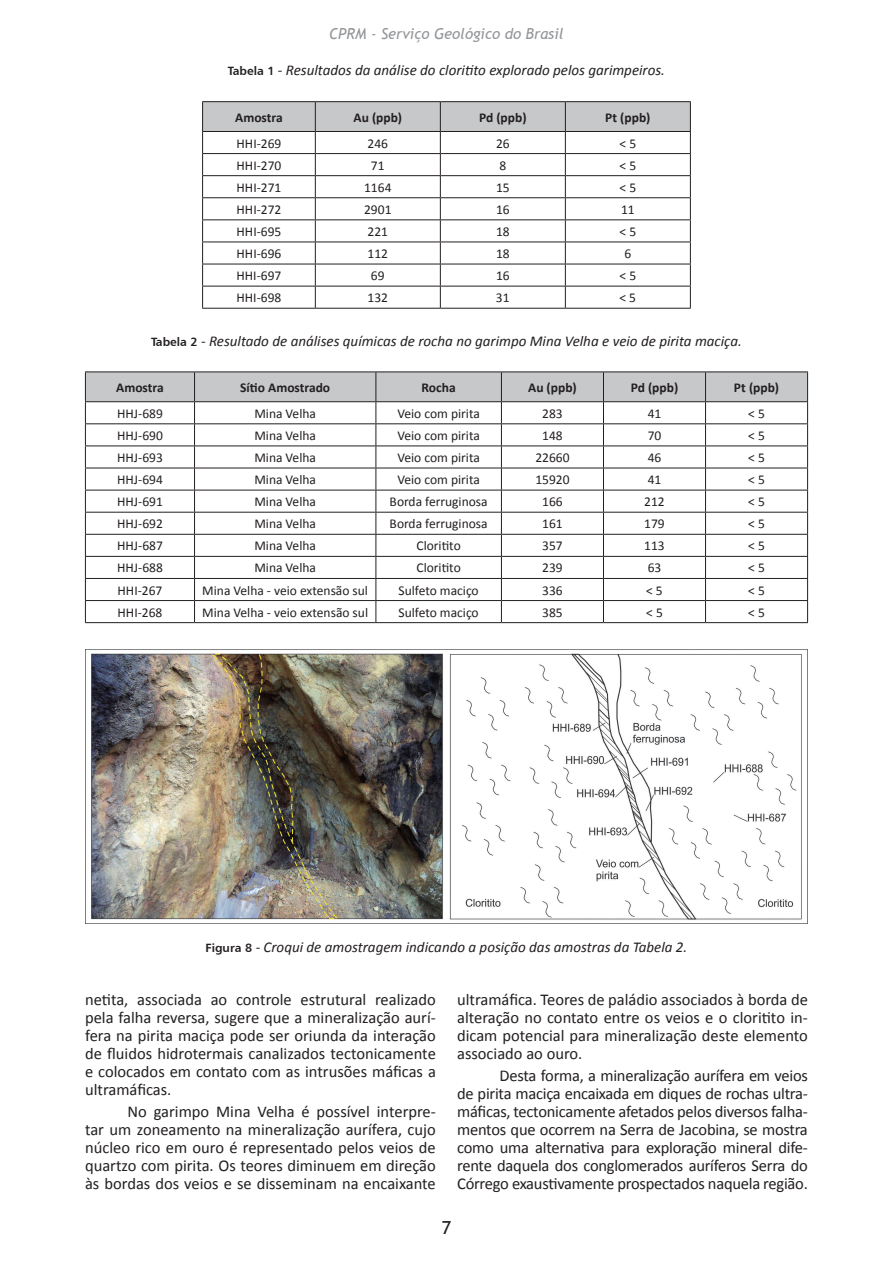
<style>
.page{position:relative;width:893px;height:1263px;background:#fff}
.page>*{position:absolute;margin:0;border:0;box-sizing:border-box;transform-origin:0 0}
.t1{font:18px "Trebuchet MS";color:#231f20}
.t2{font:16.5px/18px "Calibri";color:#231f20;text-align:justify}
.t3{font:italic 15px "Calibri";color:#231f20}
.t4{font:italic 15px "Trebuchet MS";color:#939598}
.t5{font:13.5px "Calibri";color:#231f20}
.t6{font:700 13.5px "Calibri";color:#231f20}
.s1{font-family:"Humanist 777 BT Bold B";font-style:normal;font-size:12px}
</style>
<div class="page">
<hr style="left:202px;top:101px;width:113px;height:1px;background:#231f20">
<hr style="left:315px;top:101px;width:125px;height:1px;background:#231f20">
<hr style="left:440px;top:101px;width:125px;height:1px;background:#231f20">
<hr style="left:565px;top:101px;width:126px;height:1px;background:#231f20">
<svg style="left:202px;top:102px;width:489px;height:206px"></svg>
<hr style="left:202px;top:308px;width:113px;height:1px;background:#231f20">
<hr style="left:315px;top:308px;width:125px;height:1px;background:#231f20">
<hr style="left:440px;top:308px;width:125px;height:1px;background:#231f20">
<hr style="left:565px;top:308px;width:126px;height:1px;background:#231f20">
<hr style="left:85px;top:371px;width:110px;height:1px;background:#231f20">
<hr style="left:195px;top:371px;width:181px;height:1px;background:#231f20">
<hr style="left:376px;top:371px;width:125px;height:1px;background:#231f20">
<hr style="left:501px;top:371px;width:102px;height:1px;background:#231f20">
<hr style="left:603px;top:371px;width:102px;height:1px;background:#231f20">
<hr style="left:705px;top:371px;width:103px;height:1px;background:#231f20">
<svg style="left:85px;top:372px;width:723px;height:250px"></svg>
<hr style="left:85px;top:622px;width:110px;height:1px;background:#231f20">
<hr style="left:195px;top:622px;width:181px;height:1px;background:#231f20">
<hr style="left:376px;top:622px;width:125px;height:1px;background:#231f20">
<hr style="left:501px;top:622px;width:102px;height:1px;background:#231f20">
<hr style="left:603px;top:622px;width:102px;height:1px;background:#231f20">
<hr style="left:705px;top:622px;width:103px;height:1px;background:#231f20">
<img style="left:85px;top:650px;width:723px;height:273px">
<p class="t4" style="left:329px;top:25px;width:236px">CPRM - Serviço Geológico do Brasil</p>
<p class="t3" style="left:228px;top:60px;width:439px"><span class="s1">Tabela 1</span> - Resultados da análise do cloritito explorado pelos garimpeiros.</p>
<p class="t6" style="left:235px;top:109px;width:49px">Amostra</p>
<p class="t6" style="left:353px;top:109px;width:50px">Au (ppb)</p>
<p class="t6" style="left:479px;top:109px;width:49px">Pd (ppb)</p>
<p class="t6" style="left:605px;top:109px;width:47px">Pt (ppb)</p>
<p class="t5" style="left:237px;top:135px;width:46px">HHI-269</p>
<p class="t5" style="left:368px;top:135px;width:22px">246</p>
<p class="t5" style="left:496px;top:135px;width:15px">26</p>
<p class="t5" style="left:620px;top:135px;width:18px">&lt; 5</p>
<p class="t5" style="left:236px;top:157px;width:46px">HHI-270</p>
<p class="t5" style="left:371px;top:157px;width:15px">71</p>
<p class="t5" style="left:499px;top:157px;width:8px">8</p>
<p class="t5" style="left:620px;top:157px;width:18px">&lt; 5</p>
<p class="t5" style="left:236px;top:179px;width:46px">HHI-271</p>
<p class="t5" style="left:364px;top:179px;width:29px">1164</p>
<p class="t5" style="left:496px;top:179px;width:15px">15</p>
<p class="t5" style="left:620px;top:179px;width:18px">&lt; 5</p>
<p class="t5" style="left:236px;top:201px;width:46px">HHI-272</p>
<p class="t5" style="left:364px;top:201px;width:29px">2901</p>
<p class="t5" style="left:496px;top:201px;width:15px">16</p>
<p class="t5" style="left:621px;top:201px;width:15px">11</p>
<p class="t5" style="left:237px;top:223px;width:46px">HHI-695</p>
<p class="t5" style="left:368px;top:223px;width:22px">221</p>
<p class="t5" style="left:496px;top:223px;width:15px">18</p>
<p class="t5" style="left:620px;top:223px;width:18px">&lt; 5</p>
<p class="t5" style="left:236px;top:245px;width:46px">HHI-696</p>
<p class="t5" style="left:368px;top:245px;width:22px">112</p>
<p class="t5" style="left:496px;top:245px;width:15px">18</p>
<p class="t5" style="left:624px;top:245px;width:8px">6</p>
<p class="t5" style="left:236px;top:267px;width:46px">HHI-697</p>
<p class="t5" style="left:371px;top:267px;width:15px">69</p>
<p class="t5" style="left:496px;top:267px;width:15px">16</p>
<p class="t5" style="left:619px;top:267px;width:18px">&lt; 5</p>
<p class="t5" style="left:236px;top:289px;width:46px">HHI-698</p>
<p class="t5" style="left:368px;top:289px;width:22px">132</p>
<p class="t5" style="left:496px;top:289px;width:15px">31</p>
<p class="t5" style="left:619px;top:289px;width:18px">&lt; 5</p>
<p class="t3" style="left:151px;top:331px;width:592px"><span class="s1">Tabela 2</span> - Resultado de análises químicas de rocha no garimpo Mina Velha e veio de pirita maciça.</p>
<p class="t6" style="left:116px;top:379px;width:49px">Amostra</p>
<p class="t6" style="left:240px;top:379px;width:91px">Sítio Amostrado</p>
<p class="t6" style="left:422px;top:379px;width:36px">Rocha</p>
<p class="t6" style="left:528px;top:379px;width:50px">Au (ppb)</p>
<p class="t6" style="left:631px;top:379px;width:49px">Pd (ppb)</p>
<p class="t6" style="left:734px;top:379px;width:47px">Pt (ppb)</p>
<p class="t5" style="left:117px;top:405px;width:47px">HHJ-689</p>
<p class="t5" style="left:254px;top:405px;width:63px">Mina Velha</p>
<p class="t5" style="left:397px;top:405px;width:84px">Veio com pirita</p>
<p class="t5" style="left:542px;top:405px;width:22px">283</p>
<p class="t5" style="left:648px;top:405px;width:15px">41</p>
<p class="t5" style="left:748px;top:405px;width:18px">&lt; 5</p>
<p class="t5" style="left:117px;top:427px;width:47px">HHJ-690</p>
<p class="t5" style="left:254px;top:427px;width:63px">Mina Velha</p>
<p class="t5" style="left:397px;top:427px;width:84px">Veio com pirita</p>
<p class="t5" style="left:542px;top:427px;width:22px">148</p>
<p class="t5" style="left:648px;top:427px;width:15px">70</p>
<p class="t5" style="left:748px;top:427px;width:18px">&lt; 5</p>
<p class="t5" style="left:117px;top:449px;width:47px">HHJ-693</p>
<p class="t5" style="left:254px;top:449px;width:63px">Mina Velha</p>
<p class="t5" style="left:397px;top:449px;width:84px">Veio com pirita</p>
<p class="t5" style="left:535px;top:449px;width:36px">22660</p>
<p class="t5" style="left:648px;top:449px;width:15px">46</p>
<p class="t5" style="left:748px;top:449px;width:18px">&lt; 5</p>
<p class="t5" style="left:117px;top:471px;width:47px">HHJ-694</p>
<p class="t5" style="left:254px;top:471px;width:63px">Mina Velha</p>
<p class="t5" style="left:397px;top:471px;width:84px">Veio com pirita</p>
<p class="t5" style="left:535px;top:471px;width:36px">15920</p>
<p class="t5" style="left:648px;top:471px;width:15px">41</p>
<p class="t5" style="left:748px;top:471px;width:18px">&lt; 5</p>
<p class="t5" style="left:117px;top:493px;width:47px">HHJ-691</p>
<p class="t5" style="left:254px;top:493px;width:63px">Mina Velha</p>
<p class="t5" style="left:390px;top:493px;width:100px">Borda ferruginosa</p>
<p class="t5" style="left:542px;top:493px;width:22px">166</p>
<p class="t5" style="left:644px;top:493px;width:22px">212</p>
<p class="t5" style="left:748px;top:493px;width:18px">&lt; 5</p>
<p class="t5" style="left:117px;top:515px;width:47px">HHJ-692</p>
<p class="t5" style="left:254px;top:515px;width:63px">Mina Velha</p>
<p class="t5" style="left:390px;top:515px;width:100px">Borda ferruginosa</p>
<p class="t5" style="left:542px;top:515px;width:22px">161</p>
<p class="t5" style="left:644px;top:515px;width:22px">179</p>
<p class="t5" style="left:748px;top:515px;width:18px">&lt; 5</p>
<p class="t5" style="left:117px;top:537px;width:47px">HHJ-687</p>
<p class="t5" style="left:254px;top:537px;width:63px">Mina Velha</p>
<p class="t5" style="left:417px;top:537px;width:46px">Cloritito</p>
<p class="t5" style="left:542px;top:537px;width:22px">357</p>
<p class="t5" style="left:644px;top:537px;width:22px">113</p>
<p class="t5" style="left:748px;top:537px;width:18px">&lt; 5</p>
<p class="t5" style="left:117px;top:559px;width:47px">HHJ-688</p>
<p class="t5" style="left:254px;top:559px;width:63px">Mina Velha</p>
<p class="t5" style="left:417px;top:559px;width:46px">Cloritito</p>
<p class="t5" style="left:542px;top:559px;width:22px">239</p>
<p class="t5" style="left:648px;top:559px;width:15px">63</p>
<p class="t5" style="left:748px;top:559px;width:18px">&lt; 5</p>
<p class="t5" style="left:118px;top:581px;width:46px">HHI-267</p>
<p class="t5" style="left:202px;top:581px;width:167px">Mina Velha - veio extensão sul</p>
<p class="t5" style="left:399px;top:581px;width:82px">Sulfeto maciço</p>
<p class="t5" style="left:542px;top:581px;width:22px">336</p>
<p class="t5" style="left:646px;top:581px;width:18px">&lt; 5</p>
<p class="t5" style="left:748px;top:581px;width:18px">&lt; 5</p>
<p class="t5" style="left:118px;top:604px;width:46px">HHI-268</p>
<p class="t5" style="left:202px;top:604px;width:167px">Mina Velha - veio extensão sul</p>
<p class="t5" style="left:399px;top:604px;width:82px">Sulfeto maciço</p>
<p class="t5" style="left:542px;top:604px;width:22px">385</p>
<p class="t5" style="left:646px;top:604px;width:18px">&lt; 5</p>
<p class="t5" style="left:748px;top:604px;width:18px">&lt; 5</p>
<p class="t3" style="left:206px;top:936px;width:483px"><span class="s1">Figura 8</span> - Croqui de amostragem indicando a posição das amostras da Tabela 2.</p>
<p class="t2" style="left:85px;top:990px;width:352px">netita, associada ao controle estrutural realizado pela falha reversa, sugere que a mineralização aurí&shy;fera na pirita maciça pode ser oriunda da interação de fluidos hidrotermais canalizados tectonicamente e colocados em contato com as intrusões máficas a ultramáficas.</p>
<p class="t2" style="left:85px;top:1103px;width:352px;text-indent:43px">No garimpo Mina Velha é possível interpre&shy;tar um zoneamento na mineralização aurífera, cujo núcleo rico em ouro é representado pelos veios de quartzo com pirita. Os teores diminuem em direção às bordas dos veios e se disseminam na encaixante</p>
<p class="t2" style="left:457px;top:990px;width:352px">ultramáfica. Teores de paládio associados à borda de alteração no contato entre os veios e o cloritito in&shy;dicam potencial para mineralização deste elemento associado ao ouro.</p>
<p class="t2" style="left:457px;top:1067px;width:352px;text-indent:43px">Desta forma, a mineralização aurífera em veios de pirita maciça encaixada em diques de rochas ultra&shy;máficas, tectonicamente afetados pelos diversos falha&shy;mentos que ocorrem na Serra de Jacobina, se mostra como uma alternativa para exploração mineral dife&shy;rente daquela dos conglomerados auríferos Serra do Córrego exaustivamente prospectados naquela região.</p>
<p class="t1" style="left:442px;top:1217px;width:11px">7</p>
</div>
